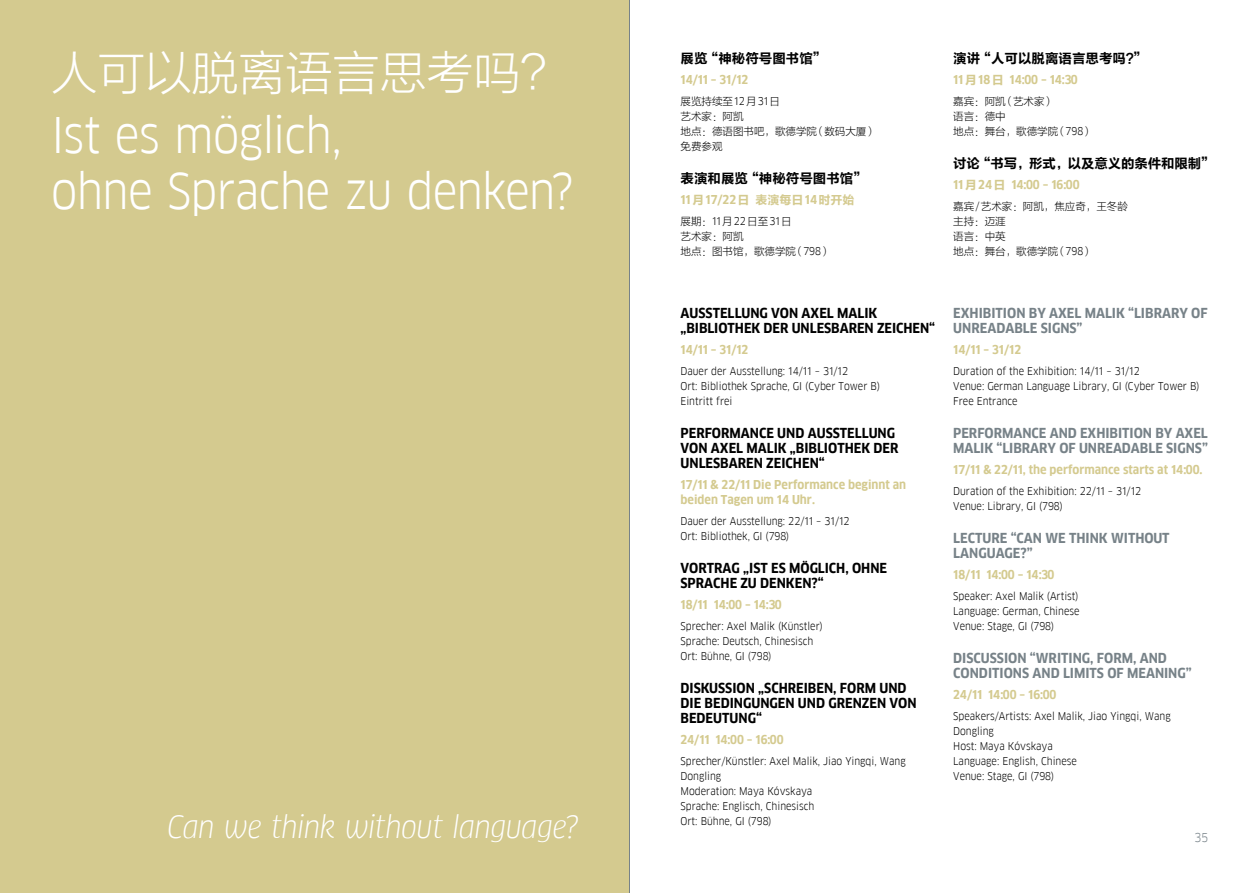
<style>
.page{position:relative;width:1259px;height:893px;background:#fff}
.page>*{position:absolute;margin:0;border:0;box-sizing:border-box;transform-origin:0 0}
.t1{font:48px/55.5px "Goethe FF Clan";letter-spacing:-.02em;color:#fff}
.t2{font:46.5px "FZLTXHK GBK1 0";letter-spacing:.01em;color:#fff}
.t3{font:italic 30px "Goethe FF Clan";letter-spacing:-.015em;color:#fff}
.t4{font:700 13.5px/15px "Goethe FF Clan";color:#000}
.t5{font:700 13.5px/15px "Goethe FF Clan";color:#778288}
.t6{font:13.5px "FZLTCHK GBK1 0";color:#000}
.t7{font:700 12px/15px "Goethe FF Clan";color:#d4ca8f}
.t8{font:12px "Goethe FF Clan";color:#778288}
.t9{font:10.5px/15px "Goethe FF Clan";color:#000}
.t10{font:10.5px/15px "FZLTXHK GBK1 0";color:#000}
.s1{font-family:"Goethe FF Clan"}
.s2{font-family:"FZLTCHK GBK1 0";font-weight:400}
</style>
<div class="page">
<div style="left:0;top:0;width:629px;height:893px;background:#d4ca8f"></div>
<hr style="left:629px;top:0;width:1px;height:893px;background:#778288">
<h2 class="t2" style="left:51px;top:47px;width:518px">人可以脱离语言思考吗？</h2>
<h1 class="t1" style="left:51px;top:108px;width:524px">Ist es möglich,<br>ohne Sprache zu denken?</h1>
<h3 class="t3" style="left:167px;top:809px;width:413px">Can we think without language?</h3>
<p class="t6" style="left:680px;top:51px;width:147px">展览“神秘符号图书馆”</p>
<p class="t7" style="left:680px;top:72px;width:69px">14/11 – 31/12</p>
<p class="t10" style="left:680px;top:94px;width:197px">展览持续至<span class="s1">12</span>月<span class="s1">31</span>日<br>艺术家：阿凯<br>地点：德语图书吧，歌德学院（数码大厦）免费参观</p>
<p class="t6" style="left:680px;top:171px;width:188px">表演和展览“神秘符号图书馆”</p>
<p class="t7" style="left:680px;top:192px;width:175px">11<span class="s2">月</span>17/22<span class="s2">日 表演每日</span>14<span class="s2">时开始</span></p>
<p class="t10" style="left:680px;top:214px;width:151px">展期：<span class="s1">11</span>月<span class="s1">22</span>日至<span class="s1">31</span>日<br>艺术家：阿凯<br>地点：图书馆，歌德学院（<span class="s1">798</span>）</p>
<p class="t6" style="left:953px;top:51px;width:195px">演讲“人可以脱离语言思考吗？”</p>
<p class="t7" style="left:953px;top:72px;width:126px">11<span class="s2">月</span>18<span class="s2">日</span> 14:00 – 14:30</p>
<p class="t10" style="left:953px;top:94px;width:141px">嘉宾：阿凯（艺术家）<br>语言：德中<br>地点：舞台，歌德学院（<span class="s1">798</span>）</p>
<p class="t6" style="left:953px;top:156px;width:263px">讨论“书写，形式，以及意义的条件和限制”</p>
<p class="t7" style="left:953px;top:177px;width:128px">11<span class="s2">月</span>24<span class="s2">日</span> 14:00 – 16:00</p>
<p class="t10" style="left:953px;top:199px;width:176px">嘉宾<span class="s1">/</span>艺术家：阿凯，焦应奇，王冬龄主持：迈涯<br>语言：中英<br>地点：舞台，歌德学院（<span class="s1">798</span>）</p>
<p class="t4" style="left:680px;top:305px;width:256px">AUSSTELLUNG VON AXEL MALIK „BIBLIOTHEK DER UNLESBAREN ZEICHEN“</p>
<p class="t7" style="left:680px;top:342px;width:69px">14/11 – 31/12</p>
<p class="t9" style="left:680px;top:364px;width:201px">Dauer der Ausstellung: 14/11 – 31/12<br>Ort: Bibliothek Sprache, GI (Cyber Tower B)<br>Eintritt frei</p>
<p class="t4" style="left:680px;top:425px;width:219px">PERFORMANCE UND AUSSTELLUNG<br>VON AXEL MALIK „BIBLIOTHEK DER<br>UNLESBAREN ZEICHEN“</p>
<p class="t7" style="left:680px;top:477px;width:227px">17/11 &amp; 22/11 DIE PERFORMANCE BEGINNT AN<br>BEIDEN TAGEN UM 14 UHR.</p>
<p class="t9" style="left:680px;top:514px;width:171px">Dauer der Ausstellung: 22/11 – 31/12<br>Ort: Bibliothek, GI (798)</p>
<p class="t4" style="left:680px;top:560px;width:208px">VORTRAG „IST ES MÖGLICH, OHNE<br>SPRACHE ZU DENKEN?“</p>
<p class="t7" style="left:680px;top:597px;width:103px">18/11 14:00 – 14:30</p>
<p class="t9" style="left:680px;top:619px;width:144px">Sprecher: Axel Malik (Künstler)<br>Sprache: Deutsch, Chinesisch<br>Ort: Bühne, GI (798)</p>
<p class="t4" style="left:680px;top:680px;width:238px">DISKUSSION „SCHREIBEN, FORM UND<br>DIE BEDINGUNGEN UND GRENZEN VON<br>BEDEUTUNG“</p>
<p class="t7" style="left:680px;top:732px;width:105px">24/11 14:00 – 16:00</p>
<p class="t9" style="left:680px;top:754px;width:227px">Sprecher/Künstler: Axel Malik, Jiao Yingqi, Wang<br>Dongling<br>Moderation: Maya Kóvskaya<br>Sprache: Englisch, Chinesisch<br>Ort: Bühne, GI (798)</p>
<p class="t5" style="left:953px;top:305px;width:254px">EXHIBITION BY AXEL MALIK “LIBRARY OF<br>UNREADABLE SIGNS”</p>
<p class="t7" style="left:953px;top:342px;width:69px">14/11 – 31/12</p>
<p class="t9" style="left:953px;top:364px;width:248px">Duration of the Exhibition: 14/11 – 31/12<br>Venue: German Language Library, GI (Cyber Tower B)<br>Free Entrance</p>
<p class="t5" style="left:953px;top:425px;width:256px">PERFORMANCE AND EXHIBITION BY AXEL<br>MALIK “LIBRARY OF UNREADABLE SIGNS”</p>
<p class="t7" style="left:953px;top:462px;width:251px">17/11 &amp; 22/11, THE PERFORMANCE STARTS AT 14:00.</p>
<p class="t9" style="left:953px;top:484px;width:189px">Duration of the Exhibition: 22/11 – 31/12<br>Venue: Library, GI (798)</p>
<p class="t5" style="left:953px;top:530px;width:218px">LECTURE “CAN WE THINK WITHOUT<br>LANGUAG E?”</p>
<p class="t7" style="left:953px;top:567px;width:103px">18/11 14:00 – 14:30</p>
<p class="t9" style="left:953px;top:589px;width:128px;text-align:justify">Speaker: Axel Malik (Artist)<br>Language: German, Chinese Venue: Stage, GI (798)</p>
<p class="t5" style="left:953px;top:650px;width:205px">DISCUSSION “WRITING, FORM, AND<br>COND</p>
<p class="t5" style="left:988px;top:665px;width:205px">ITIONS AND LIMITS OF MEANING”</p>
<p class="t7" style="left:953px;top:687px;width:105px">24/11 14:00 – 16:00</p>
<p class="t9" style="left:953px;top:709px;width:219px">Speakers/Artists: Axel Malik, Jiao Yingqi, Wang<br>Dongling<br>Host: Maya Kóvskaya<br>Language: English, Chinese<br>Venue: Stage, GI (798)</p>
<p class="t8" style="left:1194px;top:830px;width:15px">35</p>
</div>
